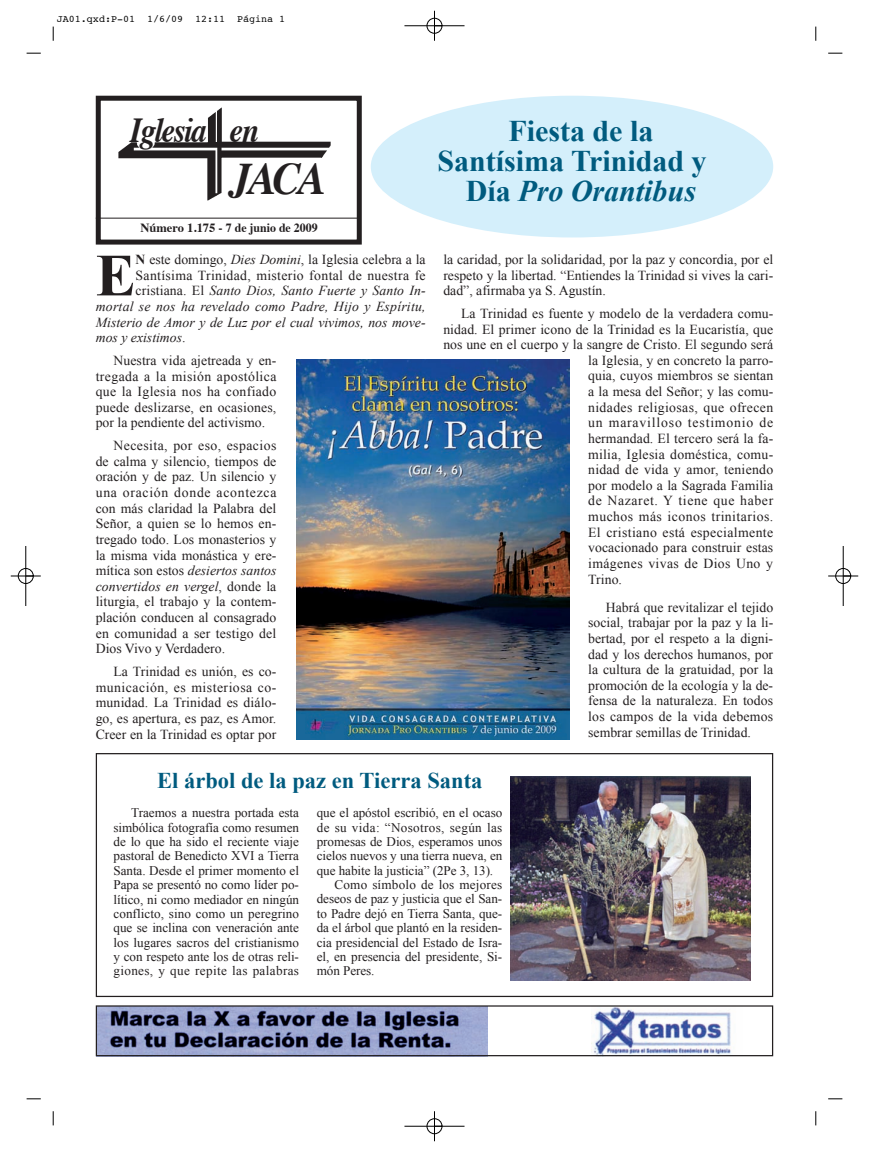
<style>
.page{position:relative;width:869px;height:1152px;background:#fff}
.page>*{position:absolute;margin:0;border:0;box-sizing:border-box;transform-origin:0 0}
.t1{font:700 59.88px "Times New Roman";color:#231f20}
.t2{font:italic 700 45px "Times";color:#231f20;scale:.95 1}
.t3{font:italic 700 35px "Times";letter-spacing:-.05em;color:#231f20;scale:.88 1}
.t4{font:700 30px/30px "Times New Roman";color:#005b7f;text-align:center}
.t5{font:700 22.5px "Times New Roman";color:#005b7f}
.t6{font:13.75px/15.6px "Times New Roman";letter-spacing:.005em;color:#231f20;text-align:justify}
.t7{font:italic 13.75px "Times New Roman";letter-spacing:.005em;color:#231f20}
.t8{font:13.75px "Times New Roman";letter-spacing:.025em;color:#231f20}
.t9{font:13.75px "Times New Roman";letter-spacing:.03em;color:#231f20}
.t10{font:13.75px "Times New Roman";letter-spacing:.06em;color:#231f20}
.t11{font:13.75px "Times New Roman";letter-spacing:.045em;color:#231f20}
.t12{font:13.12px/14.4px "Times New Roman";letter-spacing:-.005em;color:#231f20;text-align:justify}
.t13{font:13.12px "Times New Roman";letter-spacing:.025em;color:#231f20}
.t14{font:13.12px "Times New Roman";letter-spacing:.015em;color:#231f20}
.t15{font:700 12.5px "Times";color:#231f20}
.t16{font:10px "Courier";color:#000}
.s1{font-weight:700}
.s2{font-style:italic}
.s3{font-style:normal}
</style>
<div class="page">
<img style="left:118px;top:107px;width:213px;height:94px">
<div style="left:96px;top:96px;width:265px;height:148px;border:5px solid #231f20"></div>
<hr style="left:96px;top:218px;width:263px;height:1px;background:#231f20">
<div style="left:96px;top:753px;width:676px;height:244px;border:1px solid #231f20"></div>
<div style="left:370px;top:96px;width:402px;height:141px;background:#d4effb;border-radius:50%"></div>
<img style="left:296px;top:359px;width:273px;height:380px">
<img style="left:510px;top:776px;width:240px;height:204px">
<img style="left:98px;top:1007px;width:389px;height:47px">
<img style="left:591px;top:1007px;width:140px;height:47px">
<div style="left:96px;top:1005px;width:676px;height:51px;border:1px solid #231f20"></div>
<svg style="left:53px;top:27px;width:1px;height:14px"></svg>
<svg style="left:27px;top:53px;width:14px;height:1px"></svg>
<svg style="left:815px;top:27px;width:1px;height:14px"></svg>
<svg style="left:828px;top:53px;width:14px;height:1px"></svg>
<svg style="left:53px;top:1111px;width:1px;height:14px"></svg>
<svg style="left:27px;top:1098px;width:14px;height:1px"></svg>
<svg style="left:815px;top:1111px;width:1px;height:14px"></svg>
<svg style="left:828px;top:1098px;width:14px;height:1px"></svg>
<div style="left:426px;top:18px;width:16px;height:16px;border:1px solid #fff;border-radius:50%"></div>
<div style="left:426px;top:1118px;width:16px;height:16px;border:1px solid #fff;border-radius:50%"></div>
<div style="left:18px;top:568px;width:16px;height:16px;border:1px solid #fff;border-radius:50%"></div>
<div style="left:835px;top:568px;width:15px;height:16px;border:1px solid #fff;border-radius:50%"></div>
<hr style="left:404px;top:26px;width:60px;height:1px;background:#000">
<hr style="left:404px;top:1126px;width:60px;height:1px;background:#000">
<hr style="left:26px;top:546px;width:1px;height:60px;background:#000">
<hr style="left:842px;top:546px;width:1px;height:60px;background:#000">
<hr style="left:434px;top:11px;width:1px;height:30px;background:#000">
<hr style="left:434px;top:1111px;width:1px;height:30px;background:#000">
<hr style="left:11px;top:576px;width:30px;height:1px;background:#000">
<hr style="left:827px;top:576px;width:30px;height:1px;background:#000">
<div style="left:426px;top:18px;width:16px;height:15px;border:1px solid #000;border-radius:50%"></div>
<div style="left:426px;top:1118px;width:16px;height:15px;border:1px solid #000;border-radius:50%"></div>
<div style="left:18px;top:568px;width:15px;height:15px;border:1px solid #000;border-radius:50%"></div>
<div style="left:835px;top:568px;width:15px;height:15px;border:1px solid #000;border-radius:50%"></div>
<p class="t16" style="left:57px;top:14px;width:230px">JA01.qxd:P-01 1/6/09 12:11 Página 1</p>
<p class="t3" style="left:130px;top:116px;width:148px">Iglesia en</p>
<p class="t2" style="left:230px;top:160px;width:103px">JACA</p>
<p class="t15" style="left:140px;top:223px;width:179px">Número 1.175 - 7 de junio de 2009</p>
<p class="t1" style="left:96px;top:242px;width:41px">E</p>
<p class="t6" style="left:136px;top:252px;width:291px"><span class="s1">N</span> este domingo, <span class="s2">Dies Domini</span>, la Iglesia celebra a la</p>
<p class="t8" style="left:136px;top:267px;width:291px">Santísima Trinidad, misterio fontal de nuestra fe</p>
<p class="t7" style="left:136px;top:283px;width:291px"><span class="s3">cristiana. El</span> Santo Dios, Santo Fuerte y Santo In-</p>
<p class="t7" style="left:96px;top:299px;width:331px">mortal se nos ha revelado como Padre, Hijo y Espíritu,</p>
<p class="t7" style="left:96px;top:314px;width:331px">Misterio de Amor y de Luz por el cual vivimos, nos move-</p>
<p class="t7" style="left:96px;top:330px;width:91px">mos y existimos<span class="s3">.</span></p>
<p class="t6" style="left:96px;top:352px;width:182px;text-indent:18px">Nuestra vida ajetreada y en&shy;tregada a la misión apostólica que la Iglesia nos ha confiado puede deslizarse, en ocasiones, por la pendiente del activismo.</p>
<p class="t6" style="left:96px;top:438px;width:182px;text-indent:18px">Necesita, por eso, espacios de calma y silencio, tiempos de oración y de paz. Un silencio y una oración donde acontezca con más claridad la Palabra del Señor, a quien se lo hemos en&shy;tregado todo. Los monasterios y la misma vida monástica y ere&shy;mítica son estos <span class="s2">desiertos santos convertidos en vergel</span>, donde la liturgia, el trabajo y la contem&shy;plación conducen al consagrado en comunidad a ser testigo del Dios Vivo y Verdadero.</p>
<p class="t6" style="left:96px;top:663px;width:182px;text-indent:18px">La Trinidad es unión, es co&shy;municación, es misteriosa co&shy;munidad. La Trinidad es diálo&shy;go, es apertura, es paz, es Amor.<br>Creer en la Trinidad es optar por</p>
<p class="t4" style="left:437px;top:116px;width:270px">Fiesta de la<br>Santísima Trinidad y<br>Día <span class="s2">Pro Orantibus</span></p>
<p class="t6" style="left:443px;top:251px;width:331px">la caridad, por la solidaridad, por la paz y concordia, por el respeto y la libertad. “Entiendes la Trinidad si vives la cari&shy;dad”, afirmaba ya S. Agustín.</p>
<p class="t6" style="left:461px;top:305px;width:313px">La Trinidad es fuente y modelo de la verdadera comu-</p>
<p class="t6" style="left:443px;top:321px;width:331px">nidad. El primer icono de la Trinidad es la Eucaristía, que</p>
<p class="t6" style="left:443px;top:337px;width:331px">nos une en el cuerpo y la sangre de Cristo. El segundo será</p>
<p class="t6" style="left:588px;top:352px;width:186px">la Iglesia, y en concreto la parro-</p>
<p class="t6" style="left:588px;top:368px;width:186px">quia, cuyos miembros se sientan</p>
<p class="t6" style="left:588px;top:384px;width:186px">a la mesa del Señor; y las comu-</p>
<p class="t8" style="left:588px;top:399px;width:186px">nidades religiosas, que ofrecen</p>
<p class="t10" style="left:588px;top:415px;width:186px">un maravilloso testimonio de</p>
<p class="t6" style="left:588px;top:430px;width:186px">hermandad. El tercero será la fa-</p>
<p class="t6" style="left:588px;top:446px;width:186px">milia, Iglesia doméstica, comu-</p>
<p class="t6" style="left:588px;top:462px;width:186px">nidad de vida y amor, teniendo</p>
<p class="t6" style="left:588px;top:477px;width:186px">por modelo a la Sagrada Familia</p>
<p class="t11" style="left:588px;top:493px;width:186px">de Nazaret. Y tiene que haber</p>
<p class="t9" style="left:588px;top:509px;width:186px">muchos más iconos trinitarios.</p>
<p class="t9" style="left:588px;top:524px;width:186px">El cristiano está especialmente</p>
<p class="t6" style="left:588px;top:540px;width:186px">vocacionado para construir estas</p>
<p class="t8" style="left:588px;top:556px;width:186px">imágenes vivas de Dios Uno y</p>
<p class="t6" style="left:588px;top:571px;width:35px">Trino.</p>
<p class="t6" style="left:588px;top:599px;width:186px;text-indent:18px">Habrá que revitalizar el tejido social, trabajar por la paz y la li&shy;bertad, por el respeto a la digni&shy;dad y los derechos humanos, por la cultura de la gratuidad, por la promoción de la ecología y la de&shy;fensa de la naturaleza. En todos los campos de la vida debemos sembrar semillas de Trinidad.</p>
<p class="t5" style="left:157px;top:768px;width:326px">El árbol de la paz en Tierra Santa</p>
<p class="t12" style="left:113px;top:805px;width:187px;text-indent:18px">Traemos a nuestra portada esta simbólica fotografía como resumen de lo que ha sido el reciente viaje pastoral de Benedicto XVI a Tierra Santa. Desde el primer momento el Papa se presentó no como líder po&shy;lítico, ni como mediador en ningún conflicto, sino como un peregrino que se inclina con veneración ante los lugares sacros del cristianismo y con respeto ante los de otras reli&shy;giones, y que repite las palabras</p>
<p class="t12" style="left:316px;top:805px;width:187px">que el apóstol escribió, en el ocaso</p>
<p class="t13" style="left:316px;top:820px;width:187px">de su vida: “Nosotros, según las</p>
<p class="t12" style="left:316px;top:834px;width:187px">promesas de Dios, esperamos unos</p>
<p class="t12" style="left:316px;top:848px;width:187px">cielos nuevos y una tierra nueva, en</p>
<p class="t12" style="left:316px;top:863px;width:178px">que habite la justicia” (2Pe 3, 13).</p>
<p class="t14" style="left:334px;top:877px;width:169px">Como símbolo de los mejores</p>
<p class="t12" style="left:316px;top:892px;width:187px">deseos de paz y justicia que el San-</p>
<p class="t12" style="left:316px;top:906px;width:187px">to Padre dejó en Tierra Santa, que-</p>
<p class="t12" style="left:316px;top:920px;width:187px">da el árbol que plantó en la residen-</p>
<p class="t12" style="left:316px;top:935px;width:187px">cia presidencial del Estado de Isra-</p>
<p class="t12" style="left:316px;top:949px;width:187px">el, en presencia del presidente, Si-</p>
<p class="t12" style="left:316px;top:963px;width:59px">món Peres.</p>
</div>
